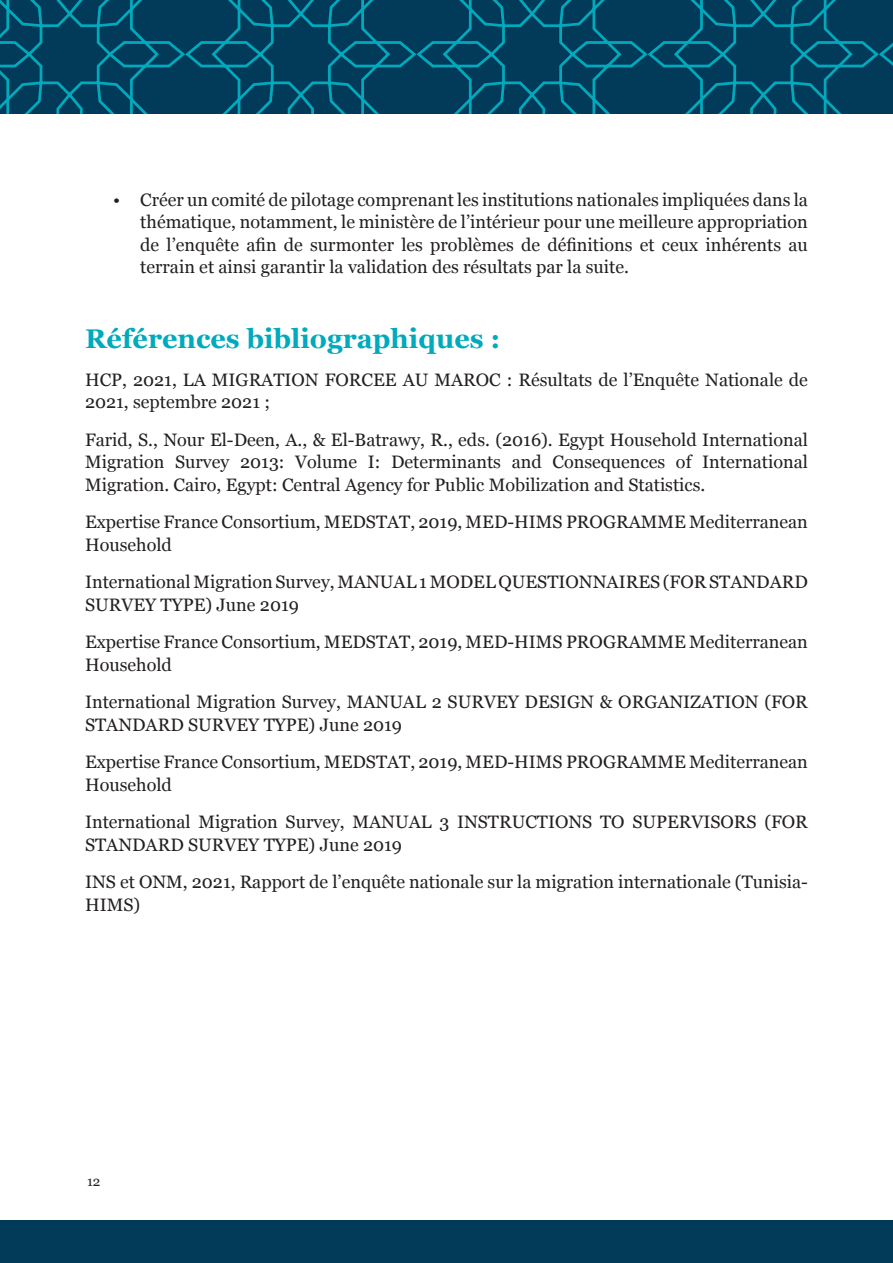
<style>
.page{position:relative;width:893px;height:1263px;background:#fff}
.page>*{position:absolute;margin:0;border:0;box-sizing:border-box;transform-origin:0 0}
.t1{font:700 27px "Georgia";color:#00aabc}
.t2{font:18px/22.5px "Georgia";color:#231f20}
.t3{font:13.5px "Georgia";color:#231f20}
</style>
<div class="page">
<div style="left:0;top:1220px;width:893px;height:43px;background:#023b5a"></div>
<svg style="left:0;top:0;width:893px;height:114px;background:#014966"></svg>
<p class="t2" style="left:140px;top:188px;width:669px;text-align:justify;text-indent:-27px">• Créer un comité de pilotage comprenant les institutions nationales impliquées dans la thématique, notamment, le ministère de l’intérieur pour une meilleure appropriation de l’enquête afin de surmonter les problèmes de définitions et ceux inhérents au terrain et ainsi garantir la validation des résultats par la suite.</p>
<h1 class="t1" style="left:85px;top:319px;width:417px">Références bibliographiques :</h1>
<p class="t2" style="left:85px;top:368px;width:724px">HCP, 2021, LA MIGRATION FORCEE AU MAROC : Résultats de l’Enquête Nationale de<br>2021, septembre 2021 ;</p>
<p class="t2" style="left:85px;top:428px;width:724px;text-align:justify">Farid, S., Nour El-Deen, A., &amp; El-Batrawy, R., eds. (2016). Egypt Household International Migration Survey 2013: Volume I: Determinants and Consequences of International Migration. Cairo, Egypt: Central Agency for Public Mobilization and Statistics.</p>
<p class="t2" style="left:85px;top:511px;width:724px">Expertise France Consortium, MEDSTAT, 2019, MED-HIMS PROGRAMME Mediterranean<br>Household</p>
<p class="t2" style="left:85px;top:571px;width:724px">International Migration Survey, MANUAL 1 MODEL QUESTIONNAIRES (FOR STANDARD<br>SURVEY TYPE) June 2019</p>
<p class="t2" style="left:85px;top:631px;width:724px">Expertise France Consortium, MEDSTAT, 2019, MED-HIMS PROGRAMME Mediterranean<br>Household</p>
<p class="t2" style="left:85px;top:691px;width:724px">International Migration Survey, MANUAL 2 SURVEY DESIGN &amp; ORGANIZATION (FOR<br>STANDARD SURVEY TYPE) June 2019</p>
<p class="t2" style="left:85px;top:751px;width:724px">Expertise France Consortium, MEDSTAT, 2019, MED-HIMS PROGRAMME Mediterranean<br>Household</p>
<p class="t2" style="left:85px;top:811px;width:724px">International Migration Survey, MANUAL 3 INSTRUCTIONS TO SUPERVISORS (FOR<br>STANDARD SURVEY TYPE) June 2019</p>
<p class="t2" style="left:85px;top:871px;width:724px">INS et ONM, 2021, Rapport de l’enquête nationale sur la migration internationale (Tunisia-<br>HIMS)</p>
<p class="t3" style="left:87px;top:1174px;width:15px">12</p>
</div>
